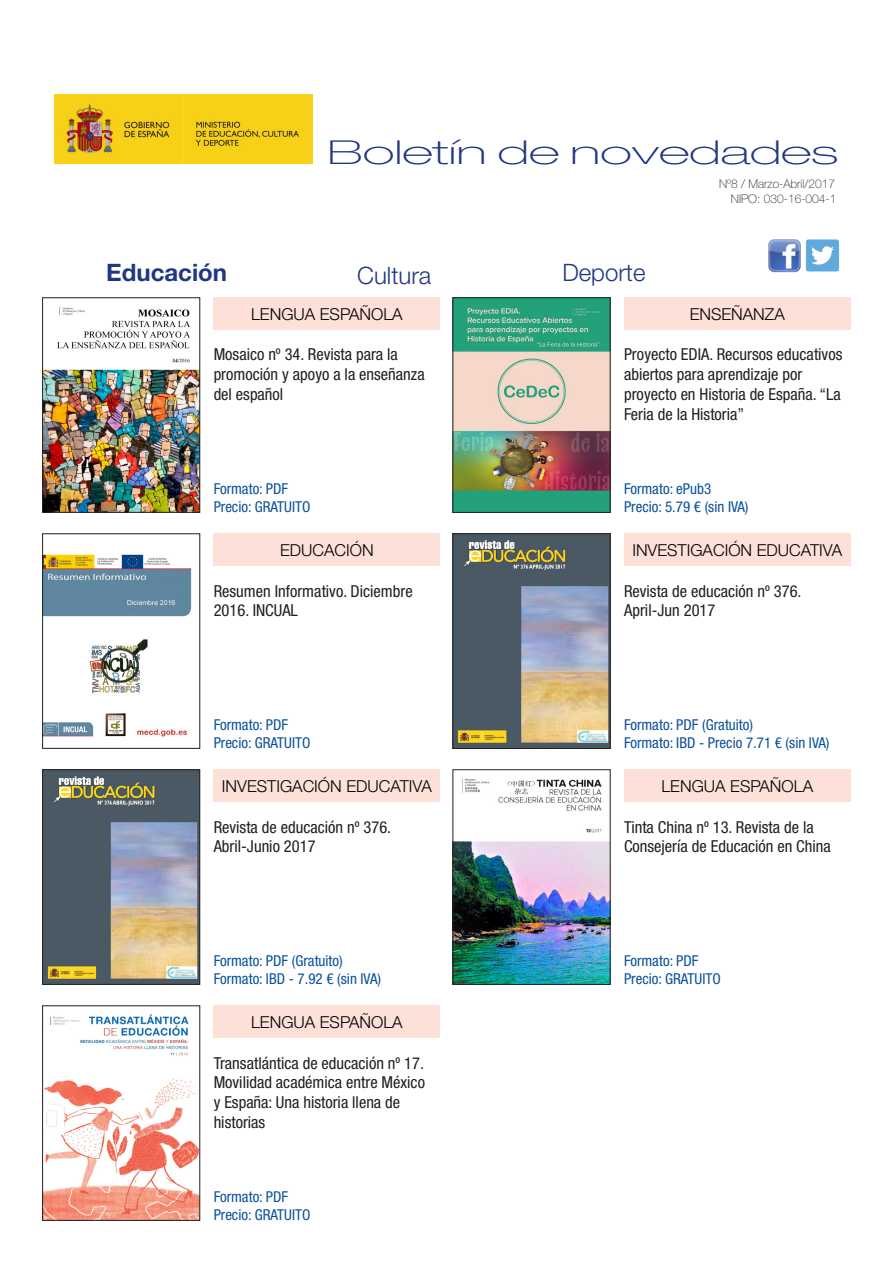
<style>
.page{position:relative;width:893px;height:1263px;background:#fff}
.page>*{position:absolute;margin:0;border:0;box-sizing:border-box;transform-origin:0 0}
.t1{font:100 expanded 33px "Helvetica Neue LT Pro";color:#203781;scale:1.5 1}
.t2{font:300 24px "Helvetica Neue LT Pro";color:#203781}
.t3{font:700 24px "Helvetica Neue LT Pro";color:#203781}
.TÍTULO{font:condensed 16.5px/19.8px "Helvetica Neue LT Pro";color:#231f20}
.CUADRITO{font:300 16.5px "Helvetica Neue LT Pro";color:#000}
.PRECIO{font:condensed 15px "Helvetica Neue LT Pro";color:#09509b}
.t4{font:100 12px "Helvetica Neue LT Pro";color:#231f20}
</style>
<div class="page">
<img style="left:54px;top:95px;width:258px;height:69px">
<img style="left:806px;top:239px;width:34px;height:33px">
<img style="left:768px;top:239px;width:33px;height:34px">
<img style="left:455px;top:300px;width:153px;height:210px">
<img style="left:455px;top:536px;width:153px;height:210px">
<div style="left:453px;top:534px;width:157px;height:214px;border:1px solid #231f20"></div>
<img style="left:455px;top:778px;width:153px;height:204px">
<div style="left:453px;top:770px;width:157px;height:214px;border:1px solid #231f20"></div>
<div style="left:214px;top:298px;width:226px;height:32px;background:#fde0d8"></div>
<div style="left:214px;top:534px;width:226px;height:32px;background:#fde0d8"></div>
<div style="left:214px;top:770px;width:226px;height:32px;background:#fde0d8"></div>
<div style="left:214px;top:1006px;width:226px;height:32px;background:#fde0d8"></div>
<img style="left:45px;top:307px;width:153px;height:203px">
<div style="left:43px;top:298px;width:157px;height:214px;border:1px solid #231f20"></div>
<img style="left:45px;top:554px;width:147px;height:183px">
<img style="left:45px;top:772px;width:153px;height:210px">
<div style="left:43px;top:770px;width:157px;height:214px;border:1px solid #231f20"></div>
<img style="left:45px;top:1014px;width:153px;height:204px">
<div style="left:624px;top:298px;width:226px;height:32px;background:#fde0d8"></div>
<div style="left:624px;top:534px;width:226px;height:32px;background:#fde0d8"></div>
<div style="left:624px;top:770px;width:226px;height:32px;background:#fde0d8"></div>
<h1 class="t1" style="left:327px;top:133px;width:342px">Boletín de novedades</h1>
<p class="t4" style="left:719px;top:177px;width:118px">Nº8 / Marzo-Abril/2017</p>
<h2 class="t3" style="left:106px;top:257px;width:122px">Educación</h2>
<h2 class="t2" style="left:357px;top:260px;width:76px">Cultura</h2>
<h2 class="t2" style="left:562px;top:258px;width:85px">Deporte</h2>
<p class="CUADRITO" style="left:251px;top:304px;width:153px">LENGUA ESPAÑOLA</p>
<p class="t4" style="left:731px;top:192px;width:107px">NIPO: 030-16-004-1</p>
<p class="CUADRITO" style="left:690px;top:304px;width:97px">ENSEÑANZA</p>
<p class="TÍTULO" style="left:214px;top:345px;width:212px">Mosaico nº 34. Revista para la promoción y apoyo a la enseñanza del español</p>
<p class="TÍTULO" style="left:624px;top:345px;width:220px">Proyecto EDIA. Recursos educativos abiertos para aprendizaje por proyecto en Historia de España. “La<br>Feria de la Historia”</p>
<p class="PRECIO" style="left:214px;top:480px;width:76px">Formato: PDF</p>
<p class="PRECIO" style="left:214px;top:498px;width:98px">Precio: GRATUITO</p>
<p class="PRECIO" style="left:624px;top:480px;width:89px">Formato: ePub3</p>
<p class="PRECIO" style="left:624px;top:498px;width:126px">Precio: 5.79 € (sin IVA)</p>
<p class="CUADRITO" style="left:280px;top:540px;width:95px">EDUCACIÓN</p>
<p class="CUADRITO" style="left:632px;top:540px;width:211px">INVESTIGACIÓN EDUCATIVA</p>
<p class="TÍTULO" style="left:214px;top:581px;width:200px">Resumen Informativo. Diciembre<br>2016. INCUAL</p>
<p class="TÍTULO" style="left:624px;top:581px;width:179px">Revista de educación nº 376.</p>
<p class="TÍTULO" style="left:624px;top:600px;width:93px">April-Jun 2017</p>
<p class="PRECIO" style="left:214px;top:716px;width:76px">Formato: PDF</p>
<p class="PRECIO" style="left:214px;top:734px;width:98px">Precio: GRATUITO</p>
<p class="PRECIO" style="left:624px;top:716px;width:131px">Formato: PDF (Gratuito)</p>
<p class="PRECIO" style="left:624px;top:734px;width:207px">Formato: IBD - Precio 7.71 € (sin IVA)</p>
<p class="CUADRITO" style="left:222px;top:776px;width:211px">INVESTIGACIÓN EDUCATIVA</p>
<p class="CUADRITO" style="left:661px;top:776px;width:153px">LENGUA ESPAÑOLA</p>
<p class="TÍTULO" style="left:214px;top:817px;width:179px">Revista de educación nº 376.</p>
<p class="TÍTULO" style="left:214px;top:836px;width:103px">Abril-Junio 2017</p>
<p class="TÍTULO" style="left:624px;top:817px;width:208px">Tinta China nº 13. Revista de la<br>Consejería de Educación en China</p>
<p class="PRECIO" style="left:214px;top:952px;width:131px">Formato: PDF (Gratuito)</p>
<p class="PRECIO" style="left:214px;top:970px;width:169px">Formato: IBD - 7.92 € (sin IVA)</p>
<p class="PRECIO" style="left:624px;top:952px;width:76px">Formato: PDF</p>
<p class="PRECIO" style="left:624px;top:970px;width:98px">Precio: GRATUITO</p>
<p class="CUADRITO" style="left:251px;top:1012px;width:153px">LENGUA ESPAÑOLA</p>
<p class="TÍTULO" style="left:214px;top:1053px;width:213px">Transatlántica de educación nº 17.<br>Movilidad académica entre México y España: Una historia llena de historias</p>
<p class="PRECIO" style="left:214px;top:1188px;width:76px">Formato: PDF</p>
<p class="PRECIO" style="left:214px;top:1206px;width:98px">Precio: GRATUITO</p>
</div>
